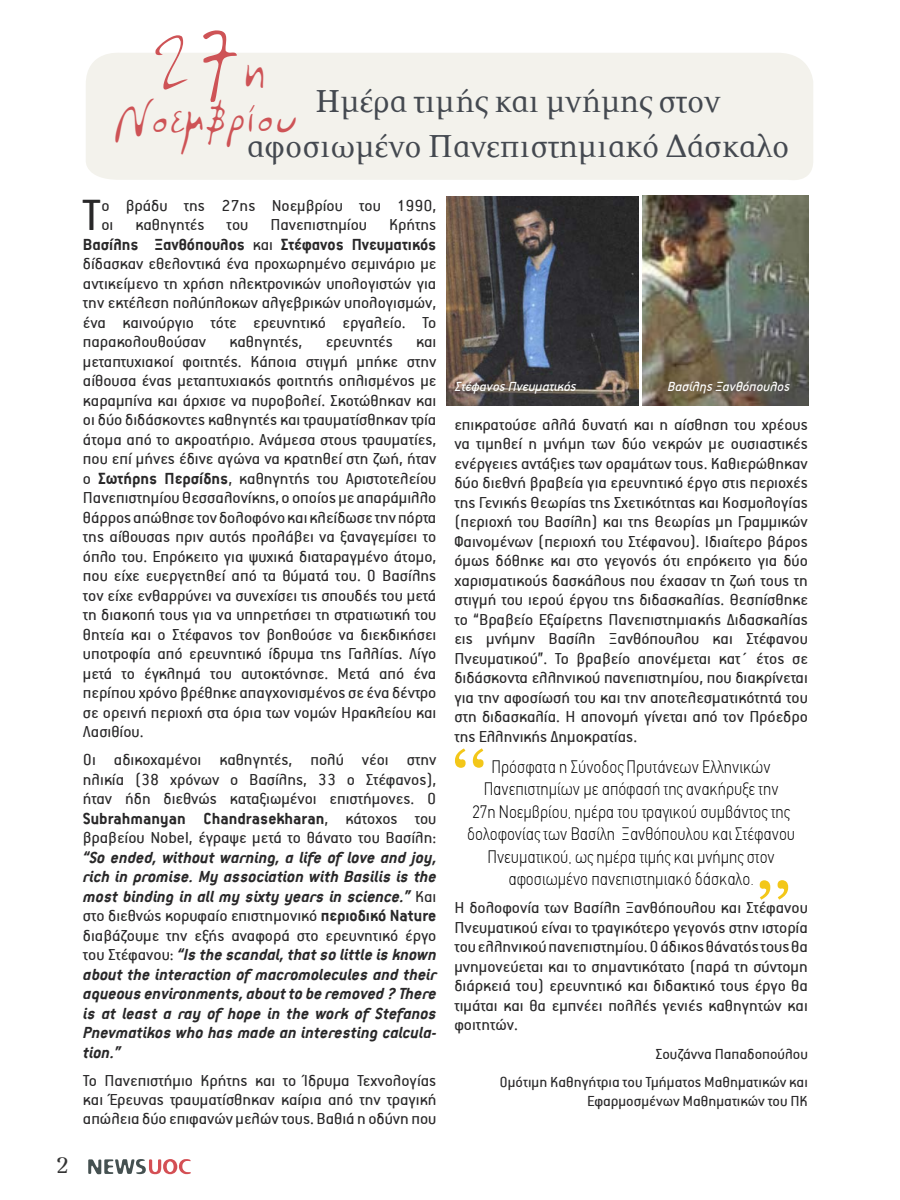
<style>
.page{position:relative;width:900px;height:1200px;background:#fff}
.page>*{position:absolute;margin:0;border:0;box-sizing:border-box;transform-origin:0 0}
.t1{font:75px "PF Libera";color:#ce5356}
.t2{font:49.65px "PF Premier Text";color:#292829}
.t3{font:45px/44.7px "PF Libera";color:#ce5356}
.t4{font:36px/45px "PF Press";color:#444950;text-align:center}
.t5{font:21px "Apollonia";color:#333}
.t6{font:18px/19.5px "PF Premier Text";color:#292829;text-align:justify}
.t7{font:italic 700 18px/19.5px "PF Premier Text";color:#292829;text-align:justify}
.t8{font:100 condensed 18px/22.5px "PF Din Text";color:#000;text-align:center}
.t9{font:700 18px "PF Premier Text";color:#292829}
.t10{font:16.5px/28px "PF Premier Text";color:#292829;text-align:right}
.t11{font:italic 15px "PF Premier Text";color:#fff}
.s1{font-weight:400}
.s2{font-weight:700}
.s3{font-weight:400;font-style:normal}
.s4{font-style:normal}
</style>
<div class="page">
<svg style="left:88px;top:1159px;width:103px;height:15px"></svg>
<div style="left:86px;top:53px;width:727px;height:127px;background:#f3f2ec"></div>
<img style="left:642px;top:196px;width:167px;height:210px">
<img style="left:446px;top:196px;width:192px;height:210px">
<svg style="left:455px;top:748px;width:29px;height:20px"></svg>
<svg style="left:760px;top:880px;width:28px;height:20px"></svg>
<p class="t5" style="left:56px;top:1154px;width:15px">2</p>
<h1 class="t1" style="left:147px;top:24px;width:100px">27</h1>
<h3 class="t3" style="left:114px;top:59px;width:186px;text-indent:130px;rotate:-1deg">η<br>Νοεμβρίου</h3>
<h3 class="t4" style="left:247px;top:78px;width:544px">Hμέρα τιμής και μνήμης στον αφοσιωμένο Πανεπιστημιακό Δάσκαλο</h3>
<h2 class="t2" style="left:82px;top:191px;width:21px">Τ</h2>
<p class="t6" style="left:101px;top:196px;width:336px">ο βράδυ της 27ης Νοεμβρίου του 1990,</p>
<p class="t6" style="left:101px;top:215px;width:336px">οι καθηγητές του Πανεπιστημίου Κρήτης</p>
<p class="t9" style="left:83px;top:235px;width:355px">Βασίλης Ξανθόπουλος <span class="s1">και</span> Στέφανος Πνευματικός</p>
<p class="t6" style="left:83px;top:254px;width:355px">δίδασκαν εθελοντικά ένα προχωρημένο σεμινάριο με</p>
<p class="t6" style="left:83px;top:274px;width:355px">αντικείμενο τη χρήση ηλεκτρονικών υπολογιστών για</p>
<p class="t6" style="left:83px;top:293px;width:355px">την εκτέλεση πολύπλοκων αλγεβρικών υπολογισμών,</p>
<p class="t6" style="left:83px;top:313px;width:355px">ένα καινούργιο τότε ερευνητικό εργαλείο. Το</p>
<p class="t6" style="left:83px;top:332px;width:125px">παρακολουθούσαν</p>
<p class="t6" style="left:229px;top:332px;width:74px">καθηγητές,</p>
<p class="t6" style="left:326px;top:332px;width:69px">ερευνητές</p>
<p class="t6" style="left:83px;top:332px;width:355px;text-indent:333px">και μεταπτυχιακοί φοιτητές. Κάποια στιγμή μπήκε στην αίθουσα ένας μεταπτυχιακός φοιτητής οπλισμένος με καραμπίνα και άρχισε να πυροβολεί. Σκοτώθηκαν και οι δύο διδάσκοντες καθηγητές και τραυματίσθηκαν τρία άτομα από το ακροατήριο. Ανάμεσα στους τραυματίες, που επί μήνες έδινε αγώνα να κρατηθεί στη ζωή, ήταν ο <span class="s2">Σωτήρης Περσίδης</span>, καθηγητής του Αριστοτελείου Πανεπιστημίου Θεσσαλονίκης, ο οποίος με απαράμιλλο θάρρος απώθησε τον δολοφόνο και κλείδωσε την πόρτα της αίθουσας πριν αυτός προλάβει να ξαναγεμίσει το όπλο του. Επρόκειτο για ψυχικά διαταραγμένο άτομο, που είχε ευεργετηθεί από τα θύματά του. Ο Βασίλης τον είχε ενθαρρύνει να συνεχίσει τις σπουδές του μετά τη διακοπή τους για να υπηρετήσει τη στρατιωτική του θητεία και ο Στέφανος τον βοηθούσε να διεκδικήσει υποτροφία από ερευνητικό ίδρυμα της Γαλλίας. Λίγο μετά το έγκλημά του αυτοκτόνησε. Μετά από ένα περίπου χρόνο βρέθηκε απαγχονισμένος σε ένα δέντρο σε ορεινή περιοχή στα όρια των νομών Ηρακλείου και Λασιθίου.</p>
<p class="t6" style="left:83px;top:750px;width:355px">Οι αδικοχαμένοι καθηγητές, πολύ νέοι στην ηλικία (38 χρόνων ο Βασίλης, 33 ο Στέφανος), ήταν ήδη διεθνώς καταξιωμένοι επιστήμονες. Ο <span class="s2">Subrahmanyan Chandrasekharan</span>, κάτοχος του βραβείου Nobel, έγραψε μετά το θάνατο του Βασίλη:</p>
<p class="t7" style="left:83px;top:847px;width:355px">“So ended, without warning, a life of love and joy, rich in promise. My association with Basilis is the most binding in all my sixty years in science.” <span class="s3">Και στο διεθνώς κορυφαίο επιστημονικό</span> <span class="s4">περιοδικό Nature </span><span class="s3">διαβάζουμε την εξής αναφορά στο ερευνητικό έργο του Στέφανου:</span> “Is the scandal, that so little is known about the interaction of macromolecules and their aqueous environments, about to be removed ? There is at least a ray of hope in the work of Stefanos Pnevmatikos who has made an interesting calcula&shy;tion.”</p>
<p class="t6" style="left:83px;top:1070px;width:355px">Το Πανεπιστήμιο Κρήτης και το Ίδρυμα Τεχνολογίας και Έρευνας τραυματίσθηκαν καίρια από την τραγική απώλεια δύο επιφανών μελών τους. Βαθιά η οδύνη που</p>
<p class="t11" style="left:455px;top:379px;width:123px">Στέφανος Πνευματικός</p>
<p class="t11" style="left:668px;top:379px;width:124px">Βασίλης Ξανθόπουλος</p>
<p class="t6" style="left:454px;top:415px;width:355px">επικρατούσε αλλά δυνατή και η αίσθηση του χρέους να τιμηθεί η μνήμη των δύο νεκρών με ουσιαστικές ενέργειες αντάξιες των οραμάτων τους. Καθιερώθηκαν δύο διεθνή βραβεία για ερευνητικό έργο στις περιοχές της Γενικής Θεωρίας της Σχετικότητας και Κοσμολογίας (περιοχή του Βασίλη) και της Θεωρίας μη Γραμμικών Φαινομένων (περιοχή του Στέφανου). Ιδιαίτερο βάρος όμως δόθηκε και στο γεγονός ότι επρόκειτο για δύο χαρισματικούς δασκάλους που έχασαν τη ζωή τους τη στιγμή του ιερού έργου της διδασκαλίας. Θεσπίσθηκε το “Βραβείο Εξαίρετης Πανεπιστημιακής Διδασκαλίας εις μνήμην Βασίλη Ξανθόπουλου και Στέφανου Πνευματικού”. Το βραβείο απονέμεται κατ΄ έτος σε διδάσκοντα ελληνικού πανεπιστημίου, που διακρίνεται για την αφοσίωσή του και την αποτελεσματικότητά του στη διδασκαλία. Η απονομή γίνεται από τον Πρόεδρο της Ελληνικής Δημοκρατίας.</p>
<p class="t8" style="left:467px;top:756px;width:330px">Πρόσφατα η Σύνοδος Πρυτάνεων Ελληνικών Πανεπιστημίων με απόφασή της ανακήρυξε την<br>27η Νοεμβρίου, ημέρα του τραγικού συμβάντος της δολοφονίας των Βασίλη Ξανθόπουλου και Στέφανου Πνευματικού, ως ημέρα τιμής και μνήμης στον αφοσιωμένο πανεπιστημιακό δάσκαλο.</p>
<p class="t6" style="left:454px;top:898px;width:355px">Η δολοφονία των Βασίλη Ξανθόπουλου και Στέφανου Πνευματικού είναι το τραγικότερο γεγονός στην ιστορία του ελληνικού πανεπιστημίου. Ο άδικος θάνατός τους θα μνημονεύεται και το σημαντικότατο (παρά τη σύντομη διάρκειά του) ερευνητικό και διδακτικό τους έργο θα τιμάται και θα εμπνέει πολλές γενιές καθηγητών και φοιτητών.</p>
<p class="t10" style="left:499px;top:1040px;width:310px">Σουζάννα Παπαδοπούλου<br>Ομότιμη Καθηγήτρια του Τμήματος Μαθηματικών και</p>
<p class="t10" style="left:587px;top:1087px;width:222px">Εφαρμοσμένων Μαθηματικών του ΠΚ</p>
</div>
